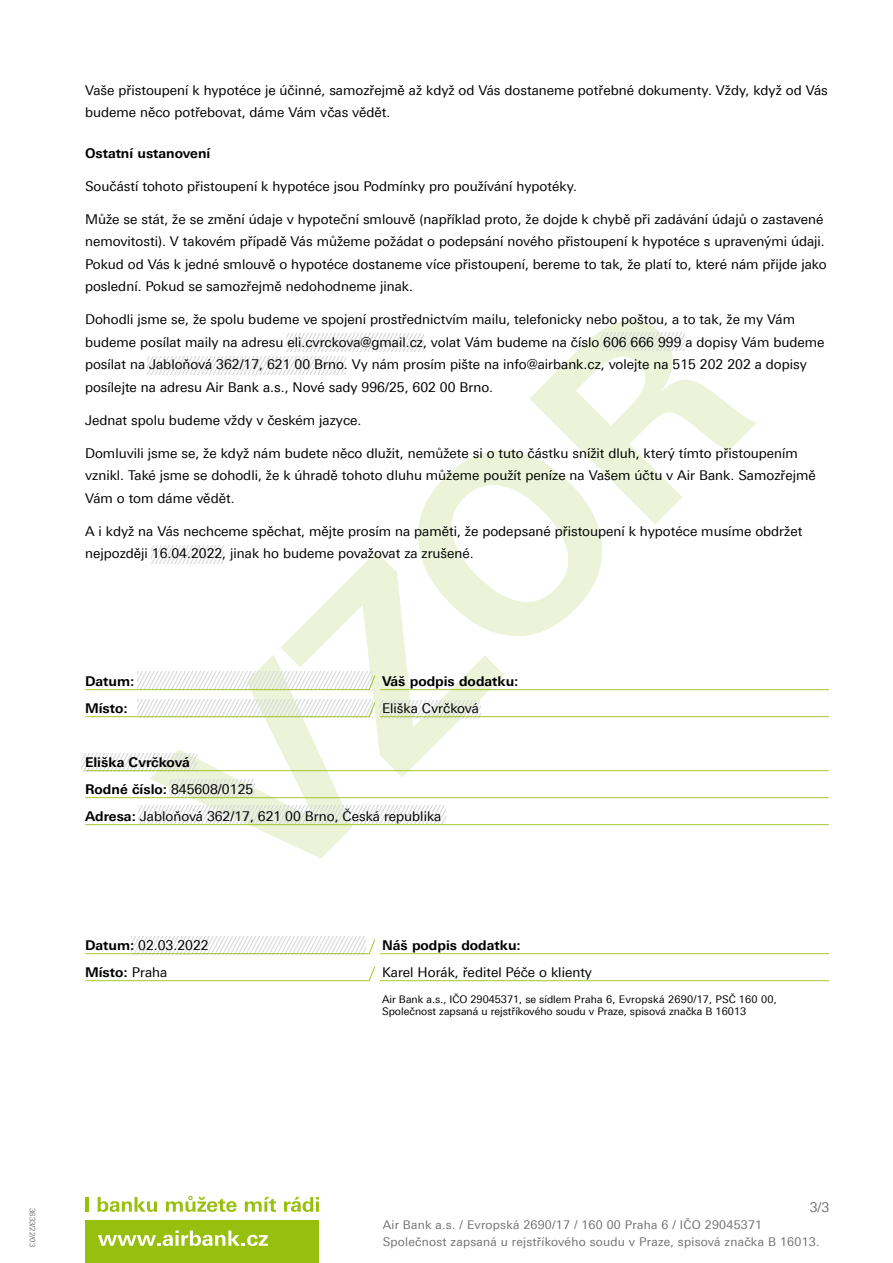
<style>
.page{position:relative;width:893px;height:1263px;background:#fff}
.page>*{position:absolute;margin:0;border:0;box-sizing:border-box;transform-origin:0 0}
.basic{font:13.5px/22.5px "Linotype Univers 430";color:#000}
.form{font:700 13.5px "Linotype Univers 630";color:#000}
.form-2{font:13.5px "Linotype Univers 430";color:#000}
.t1{font:13.5px "Linotype Univers 430";color:#707172}
.t2{font:12px/17.1px "Linotype Univers 430";letter-spacing:.02em;color:#707172}
.form-3{font:10.5px/12.6px "Linotype Univers 430";color:#000}
.t3{font:7.5px "Linotype Univers 430";color:#707172}
.s1{font-family:"Linotype Univers 430";font-weight:400}
.s2{font-family:"Linotype Univers 630";font-weight:700}
</style>
<div class="page">
<hr style="left:85px;top:1197px;width:3px;height:15px;background:#97bf0d">
<svg style="left:98px;top:1197px;width:59px;height:15px"></svg>
<svg style="left:166px;top:1196px;width:71px;height:16px"></svg>
<svg style="left:245px;top:1197px;width:31px;height:15px"></svg>
<svg style="left:284px;top:1197px;width:35px;height:15px"></svg>
<div style="left:85px;top:1220px;width:234px;height:43px;background:#97bf0d"></div>
<svg style="left:98px;top:1230px;width:170px;height:16px"></svg>
<svg style="left:150px;top:320px;width:607px;height:538px"></svg>
<svg style="left:147px;top:333px;width:277px;height:41px"></svg>
<svg style="left:152px;top:545px;width:71px;height:18px"></svg>
<svg style="left:82px;top:753px;width:115px;height:18px"></svg>
<svg style="left:169px;top:780px;width:85px;height:17px"></svg>
<svg style="left:139px;top:806px;width:307px;height:18px"></svg>
<svg style="left:601px;top:333px;width:84px;height:17px"></svg>
<svg style="left:85px;top:672px;width:290px;height:18px"></svg>
<hr style="left:380px;top:689px;width:449px;height:1px;background:#97bf0d">
<svg style="left:85px;top:699px;width:395px;height:20px"></svg>
<hr style="left:380px;top:716px;width:449px;height:1px;background:#97bf0d">
<hr style="left:85px;top:770px;width:744px;height:1px;background:#97bf0d">
<hr style="left:85px;top:797px;width:744px;height:1px;background:#97bf0d">
<hr style="left:85px;top:824px;width:744px;height:1px;background:#97bf0d">
<svg style="left:85px;top:937px;width:290px;height:18px"></svg>
<hr style="left:380px;top:953px;width:449px;height:1px;background:#97bf0d">
<svg style="left:85px;top:967px;width:290px;height:14px"></svg>
<hr style="left:380px;top:980px;width:449px;height:1px;background:#97bf0d">
<p class="basic" style="left:85px;top:79px;width:744px">Vaše přistoupení k hypotéce je účinné, samozřejmě až když od Vás dostaneme potřebné dokumenty. Vždy, když od Vás budeme něco potřebovat, dáme Vám včas vědět.</p>
<h2 class="form" style="left:85px;top:145px;width:127px">Ostatní ustanovení</h2>
<p class="basic" style="left:85px;top:175px;width:493px">Součástí tohoto přistoupení k hypotéce jsou Podmínky pro používání hypotéky.</p>
<p class="basic" style="left:85px;top:208px;width:743px">Může se stát, že se změní údaje v hypoteční smlouvě (například proto, že dojde k chybě při zadávání údajů o zastavené nemovitosti). V takovém případě Vás můžeme požádat o podepsání nového přistoupení k hypotéce s upravenými údaji.<br>Pokud od Vás k jedné smlouvě o hypotéce dostaneme více přistoupení, bereme to tak, že platí to, které nám přijde jako poslední. Pokud se samozřejmě nedohodneme jinak.</p>
<p class="basic" style="left:85px;top:308px;width:741px">Dohodli jsme se, že spolu budeme ve spojení prostřednictvím mailu, telefonicky nebo poštou, a to tak, že my Vám budeme posílat maily na adresu eli.cvrckova@gmail.cz, volat Vám budeme na číslo 606 666 999 a dopisy Vám budeme posílat na Jabloňová 362/17, 621 00 Brno. Vy nám prosím pište na info@airbank.cz, volejte na 515 202 202 a dopisy posílejte na adresu Air Bank a.s., Nové sady 996/25, 602 00 Brno.</p>
<p class="basic" style="left:85px;top:409px;width:278px">Jednat spolu budeme vždy v českém jazyce.</p>
<p class="basic" style="left:85px;top:442px;width:732px">Domluvili jsme se, že když nám budete něco dlužit, nemůžete si o tuto částku snížit dluh, který tímto přistoupením vznikl. Také jsme se dohodli, že k úhradě tohoto dluhu můžeme použít peníze na Vašem účtu v Air Bank. Samozřejmě<br>Vám o tom dáme vědět.</p>
<p class="basic" style="left:85px;top:520px;width:719px">A i když na Vás nechceme spěchat, mějte prosím na paměti, že podepsané přistoupení k hypotéce musíme obdržet nejpozději 16.04.2022, jinak ho budeme považovat za zrušené.</p>
<p class="form" style="left:85px;top:673px;width:51px">Datum:</p>
<p class="form" style="left:382px;top:673px;width:138px">Váš podpis dodatku:</p>
<p class="form" style="left:85px;top:700px;width:44px">Místo:</p>
<p class="form-2" style="left:382px;top:700px;width:98px">Eliška Cvrčková</p>
<p class="form" style="left:85px;top:754px;width:106px">Eliška Cvrčková</p>
<p class="form" style="left:85px;top:781px;width:170px">Rodné číslo: <span class="s1">845608/0125</span></p>
<p class="form-2" style="left:85px;top:808px;width:358px"><span class="s2">Adresa:</span> Jabloňová 362/17, 621 00 Brno, Česká republika</p>
<p class="form-2" style="left:85px;top:937px;width:125px"><span class="s2">Datum:</span> 02.03.2022</p>
<p class="form" style="left:382px;top:937px;width:140px">Náš podpis dodatku:</p>
<p class="form" style="left:85px;top:964px;width:84px">Místo: <span class="s1">Praha</span></p>
<p class="form-2" style="left:382px;top:964px;width:212px">Karel Horák, ředitel Péče o klienty</p>
<p class="form-3" style="left:382px;top:992px;width:396px">Air Bank a.s., IČO 29045371, se sídlem Praha 6, Evropská 2690/17, PSČ 160 00,<br>Společnost zapsaná u rejstříkového soudu v Praze, spisová značka B 16013</p>
<p class="t3" style="left:37px;top:1208px;width:41px;rotate:90deg">3633/22/03</p>
<p class="t1" style="left:810px;top:1199px;width:21px">3/3</p>
<p class="t2" style="left:383px;top:1216px;width:438px">Air Bank a.s. / Evropská 2690/17 / 160 00 Praha 6 / IČO 29045371<br>Společnost zapsaná u rejstříkového soudu v Praze, spisová značka B 16013.</p>
</div>
